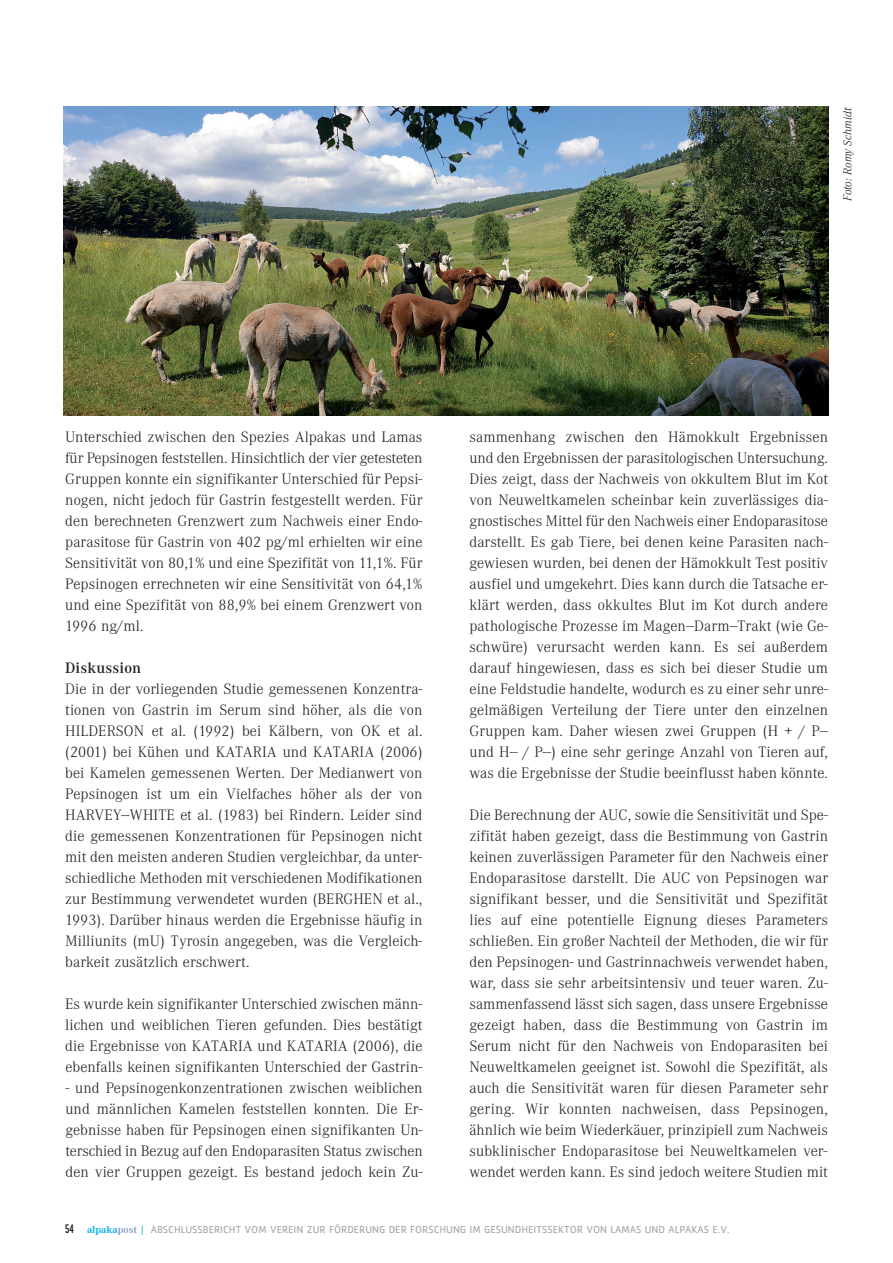
<style>
.page{position:relative;width:893px;height:1263px;background:#fff}
.page>*{position:absolute;margin:0;border:0;box-sizing:border-box;transform-origin:0 0}
.t1{font:300 15.75px/21px "Corporate A";letter-spacing:.005em;color:#231f20;text-align:justify}
.t2{font:600 15.75px "Corporate A";letter-spacing:.005em;color:#231f20}
.t3{font:italic 300 12px "Corporate A";letter-spacing:.005em;color:#231f20}
.t4{font:10.5px "Cachet";color:#a8a9ad}
.s1{font-family:"Big Noodle Titling";font-size:12px;color:#231f20}
.s2{font-family:"Corporate A";font-weight:700;color:#00aeef}
.s3{font-family:"Corporate A";font-weight:700;color:#869dc5}
</style>
<div class="page">
<img style="left:64px;top:106px;width:764px;height:310px">
<p class="t3" style="left:840px;top:201px;width:95px;rotate:-90deg">Foto: Romy Schmidt</p>
<p class="t1" style="left:65px;top:426px;width:359px">Unterschied zwischen den Spezies Alpakas und Lamas für Pepsinogen feststellen. Hinsichtlich der vier getesteten Gruppen konnte ein signifikanter Unterschied für Pepsi&shy;nogen, nicht jedoch für Gastrin festgestellt werden. Für den berechneten Grenzwert zum Nachweis einer Endo&shy;parasitose für Gastrin von 402 pg/ml erhielten wir eine Sensitivität von 80,1% und eine Spezifität von 11,1%. Für Pepsinogen errechneten wir eine Sensitivität von 64,1% und eine Spezifität von 88,9% bei einem Grenzwert von 1996 ng/ml.</p>
<p class="t2" style="left:65px;top:659px;width:78px">Diskussion</p>
<p class="t1" style="left:65px;top:678px;width:359px">Die in der vorliegenden Studie gemessenen Konzentra&shy;tionen von Gastrin im Serum sind höher, als die von HILDERSON et al. (1992) bei Kälbern, von OK et al. (2001) bei Kühen und KATARIA und KATARIA (2006) bei Kamelen gemessenen Werten. Der Medianwert von Pepsinogen ist um ein Vielfaches höher als der von HARVEY--WHITE et al. (1983) bei Rindern. Leider sind die gemessenen Konzentrationen für Pepsinogen nicht mit den meisten anderen Studien vergleichbar, da unter&shy;schiedliche Methoden mit verschiedenen Modifikationen zur Bestimmung verwendetet wurden (BERGHEN et al., 1993). Darüber hinaus werden die Ergebnisse häufig in Milliunits (mU) Tyrosin angegeben, was die Vergleich&shy;barkeit zusätzlich erschwert.</p>
<p class="t1" style="left:65px;top:993px;width:359px">Es wurde kein signifikanter Unterschied zwischen männ&shy;lichen und weiblichen Tieren gefunden. Dies bestätigt die Ergebnisse von KATARIA und KATARIA (2006), die ebenfalls keinen signifikanten Unterschied der Gastrin-</p>
<p class="t1" style="left:65px;top:1077px;width:359px">- und Pepsinogenkonzentrationen zwischen weiblichen und männlichen Kamelen feststellen konnten. Die Er&shy;gebnisse haben für Pepsinogen einen signifikanten Un&shy;terschied in Bezug auf den Endoparasiten Status zwischen den vier Gruppen gezeigt. Es bestand jedoch kein Zu-</p>
<p class="t1" style="left:469px;top:426px;width:360px">sammenhang zwischen den Hämokkult Ergebnissen und den Ergebnissen der parasitologischen Untersuchung.<br>Dies zeigt, dass der Nachweis von okkultem Blut im Kot von Neuweltkamelen scheinbar kein zuverlässiges dia&shy;gnostisches Mittel für den Nachweis einer Endoparasitose darstellt. Es gab Tiere, bei denen keine Parasiten nach&shy;gewiesen wurden, bei denen der Hämokkult Test positiv ausfiel und umgekehrt. Dies kann durch die Tatsache er&shy;klärt werden, dass okkultes Blut im Kot durch andere pathologische Prozesse im Magen--Darm--Trakt (wie Ge&shy;schwüre) verursacht werden kann. Es sei außerdem darauf hingewiesen, dass es sich bei dieser Studie um eine Feldstudie handelte, wodurch es zu einer sehr unre&shy;gelmäßigen Verteilung der Tiere unter den einzelnen Gruppen kam. Daher wiesen zwei Gruppen (H + / P-- und H-- / P--) eine sehr geringe Anzahl von Tieren auf, was die Ergebnisse der Studie beeinflusst haben könnte.</p>
<p class="t1" style="left:469px;top:804px;width:360px">Die Berechnung der AUC, sowie die Sensitivität und Spe&shy;zifität haben gezeigt, dass die Bestimmung von Gastrin keinen zuverlässigen Parameter für den Nachweis einer Endoparasitose darstellt. Die AUC von Pepsinogen war signifikant besser, und die Sensitivität und Spezifität lies auf eine potentielle Eignung dieses Parameters schließen. Ein großer Nachteil der Methoden, die wir für den Pepsinogen- und Gastrinnachweis verwendet haben, war, dass sie sehr arbeitsintensiv und teuer waren. Zu&shy;sammenfassend lässt sich sagen, dass unsere Ergebnisse gezeigt haben, dass die Bestimmung von Gastrin im Serum nicht für den Nachweis von Endoparasiten bei Neuweltkamelen geeignet ist. Sowohl die Spezifität, als auch die Sensitivität waren für diesen Parameter sehr gering. Wir konnten nachweisen, dass Pepsinogen, ähnlich wie beim Wiederkäuer, prinzipiell zum Nachweis subklinischer Endoparasitose bei Neuweltkamelen ver&shy;wendet werden kann. Es sind jedoch weitere Studien mit</p>
<p class="t4" style="left:65px;top:1226px;width:666px"><span class="s1">54</span> <span class="s2">alpaka</span><span class="s3">post</span> <span class="s2">|</span> ABSCHLUSSBERICHT VOM VEREIN ZUR FÖRDERUNG DER FORSCHUNG IM GESUNDHEITSSEKTOR VON LAMAS UND ALPAKAS E.V.</p>
</div>
